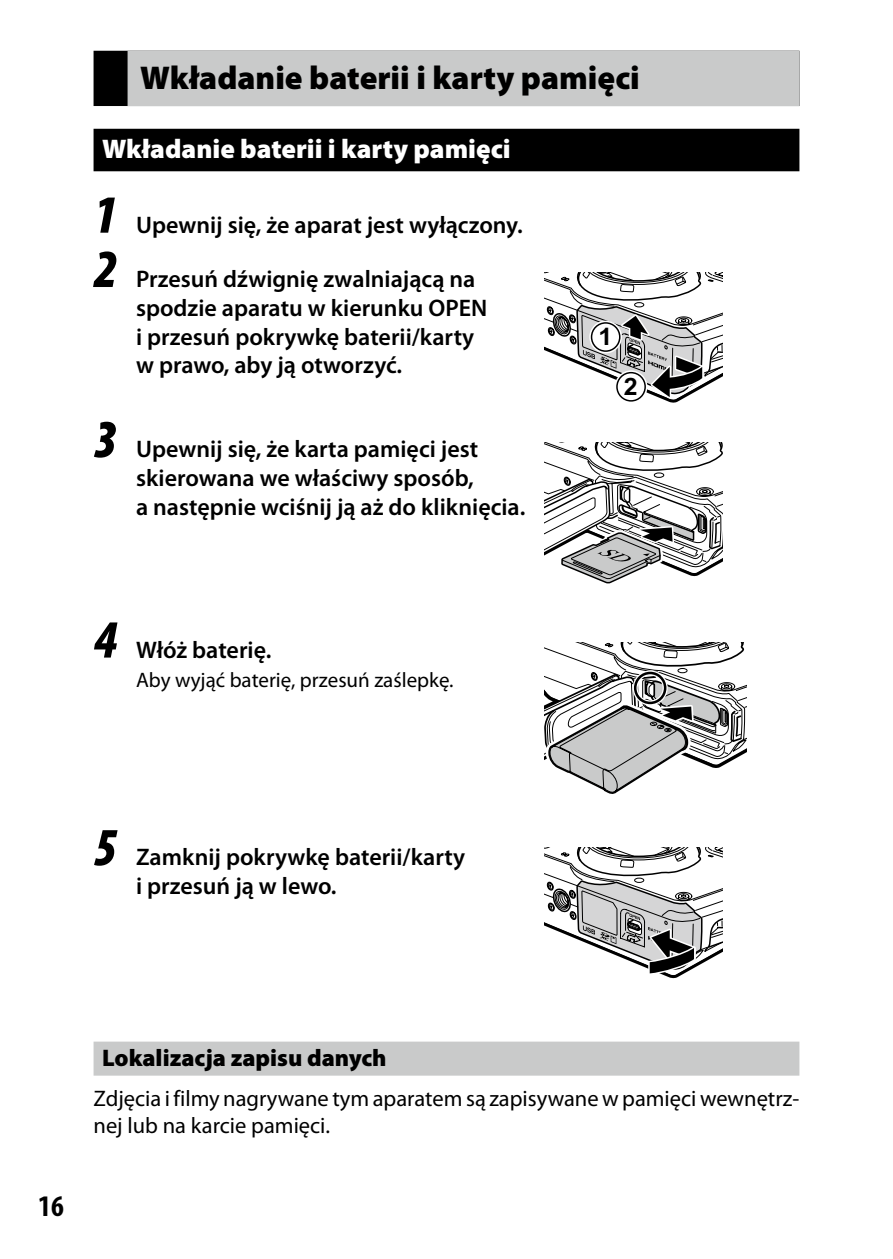
<style>
.page{position:relative;width:893px;height:1259px;background:#fff}
.page>*{position:absolute;margin:0;border:0;box-sizing:border-box;transform-origin:0 0}
.t1{font:italic 900 condensed 54px "Myriad Pro";color:#000}
.t2{font:900 33px "Myriad Pro";color:#000}
.t3{font:700 condensed 30px "Myriad Pro";color:#000}
.t4{font:900 27px "Myriad Pro";color:#fff}
.t5{font:600 24px/28.8px "Myriad Pro";color:#000}
.t6{font:900 24px "Myriad Pro";color:#000}
.t7{font:700 24px "Arial";color:#000;scale:1.04 1}
.t8{font:22.5px/27px "Myriad Pro";color:#000}
.t9{font:21px "Myriad Pro";color:#000}
</style>
<div class="page">
<div style="left:94px;top:51px;width:705px;height:55px;background:#000"></div>
<div style="left:128px;top:51px;width:671px;height:55px;background:#c9caca"></div>
<div style="left:94px;top:129px;width:705px;height:42px;background:#000"></div>
<div style="left:94px;top:1041px;width:705px;height:34px;background:#c9caca"></div>
<svg style="left:544px;top:272px;width:179px;height:131px"></svg>
<svg style="left:544px;top:442px;width:179px;height:142px"></svg>
<svg style="left:544px;top:642px;width:202px;height:152px"></svg>
<div style="left:633px;top:670px;width:35px;height:35px;border:5px solid #fff;border-radius:50%"></div>
<div style="left:634px;top:671px;width:32px;height:33px;border:3px solid #000;border-radius:50%"></div>
<svg style="left:544px;top:847px;width:179px;height:132px"></svg>
<h2 class="t2" style="left:140px;top:59px;width:501px">Wkładanie baterii i karty pamięci</h2>
<p class="t4" style="left:102px;top:134px;width:410px">Wkładanie baterii i karty pamięci</p>
<h1 class="t1" style="left:94px;top:186px;width:26px">1</h1>
<p class="t5" style="left:136px;top:210px;width:388px">Upewnij się, że aparat jest wyłączony.</p>
<h1 class="t1" style="left:94px;top:240px;width:26px">2</h1>
<h1 class="t1" style="left:94px;top:410px;width:26px">3</h1>
<p class="t5" style="left:136px;top:264px;width:353px">Przesuń dźwignię zwalniającą na spodzie aparatu w kierunku OPEN i przesuń pokrywkę baterii/karty w prawo, aby ją otworzyć.</p>
<p class="t5" style="left:136px;top:434px;width:391px">Upewnij się, że karta pamięci jest skierowana we właściwy sposób,<br>a następnie wciśnij ją aż do kliknięcia.</p>
<h1 class="t1" style="left:94px;top:611px;width:26px">4</h1>
<p class="t5" style="left:136px;top:634px;width:137px">Włóż baterię.</p>
<p class="t9" style="left:136px;top:667px;width:319px">Aby wyjąć baterię, przesuń zaślepkę.</p>
<h1 class="t1" style="left:94px;top:818px;width:26px">5</h1>
<p class="t5" style="left:136px;top:842px;width:330px">Zamknij pokrywkę baterii/karty i przesuń ją w lewo.</p>
<p class="t7" style="left:598px;top:320px;width:15px">1</p>
<p class="t7" style="left:624px;top:369px;width:15px">2</p>
<p class="t3" style="left:38px;top:1187px;width:27px">16</p>
<p class="t6" style="left:102px;top:1044px;width:286px">Lokalizacja zapisu danych</p>
<p class="t8" style="left:94px;top:1084px;width:707px">Zdjęcia i filmy nagrywane tym aparatem są zapisywane w pamięci wewnętrz&shy;nej lub na karcie pamięci.</p>
</div>
